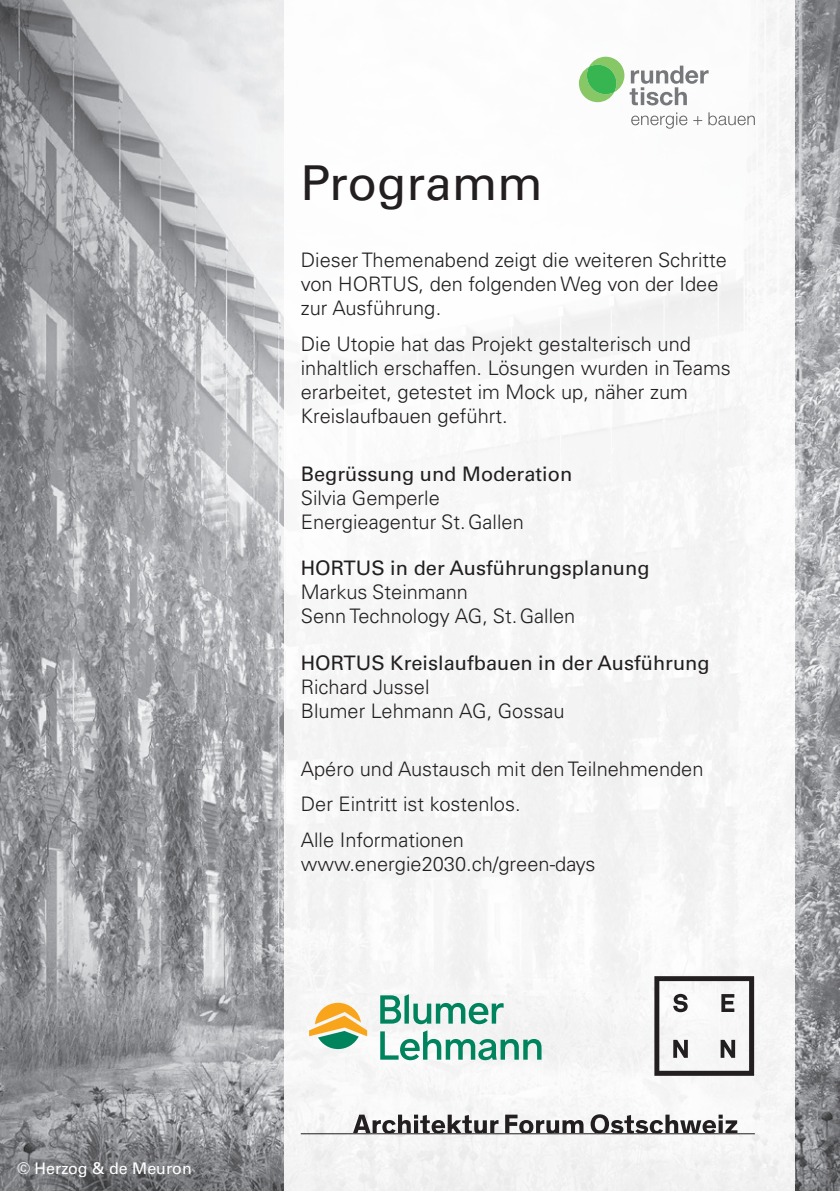
<style>
.page{position:relative;width:840px;height:1191px;background:#fff}
.page>*{position:absolute;margin:0;border:0;box-sizing:border-box;transform-origin:0 0}
.t1{font:48px "Univers LT Pro 55 Roman";color:#231f20}
.t2{font:300 20px/24px "Univers LT Pro 45";color:#231f20}
.t3{font:20px "Univers LT Pro 55 Roman";color:#231f20}
.t4{font:16px "Univers LT Pro 55 Roman";color:#fff}
</style>
<div class="page">
<img style="left:0;top:0;width:839px;height:1191px">
<div style="left:283px;top:0;width:511px;height:1191px;background:#f8f8f8"></div>
<svg style="left:309px;top:1002px;width:58px;height:47px"></svg>
<svg style="left:380px;top:1030px;width:161px;height:30px"></svg>
<svg style="left:380px;top:994px;width:123px;height:30px"></svg>
<svg style="left:654px;top:976px;width:99px;height:99px"></svg>
<svg style="left:300px;top:1114px;width:454px;height:20px"></svg>
<svg style="left:579px;top:57px;width:129px;height:48px"></svg>
<svg style="left:631px;top:112px;width:56px;height:17px"></svg>
<svg style="left:693px;top:116px;width:8px;height:9px"></svg>
<svg style="left:708px;top:112px;width:46px;height:13px"></svg>
<p class="t1" style="left:300px;top:150px;width:243px">Programm</p>
<p class="t2" style="left:300px;top:247px;width:427px">Dieser Themenabend zeigt die weiteren Schritte von HORTUS, den folgenden Weg von der Idee zur Ausführung.</p>
<p class="t2" style="left:300px;top:331px;width:431px">Die Utopie hat das Projekt gestalterisch und inhaltlich erschaffen. Lösungen wurden in Teams erarbeitet, getestet im Mock up, näher zum Kreislaufbauen geführt.</p>
<p class="t3" style="left:300px;top:460px;width:273px">Begrüssung und Moderation</p>
<p class="t2" style="left:300px;top:485px;width:224px">Silvia Gemperle<br>Energieagentur St.Gallen</p>
<p class="t3" style="left:300px;top:554px;width:350px">HORTUS in der Ausführungsplanung</p>
<p class="t2" style="left:300px;top:580px;width:276px">Markus Steinmann<br>Senn Technology AG, St.Gallen</p>
<p class="t3" style="left:300px;top:649px;width:410px">HORTUS Kreislaufbauen in der Ausführung</p>
<p class="t2" style="left:300px;top:674px;width:265px">Richard Jussel<br>Blumer Lehmann AG, Gossau</p>
<p class="t2" style="left:300px;top:756px;width:404px">Apéro und Austausch mit den Teilnehmenden</p>
<p class="t2" style="left:300px;top:792px;width:221px">Der Eintritt ist kostenlos.</p>
<p class="t2" style="left:300px;top:827px;width:165px">Alle Informationen</p>
<p class="t2" style="left:300px;top:851px;width:296px">www.energie2030.ch/green-days</p>
<p class="t4" style="left:17px;top:1157px;width:176px">© Herzog &amp; de Meuron</p>
</div>
